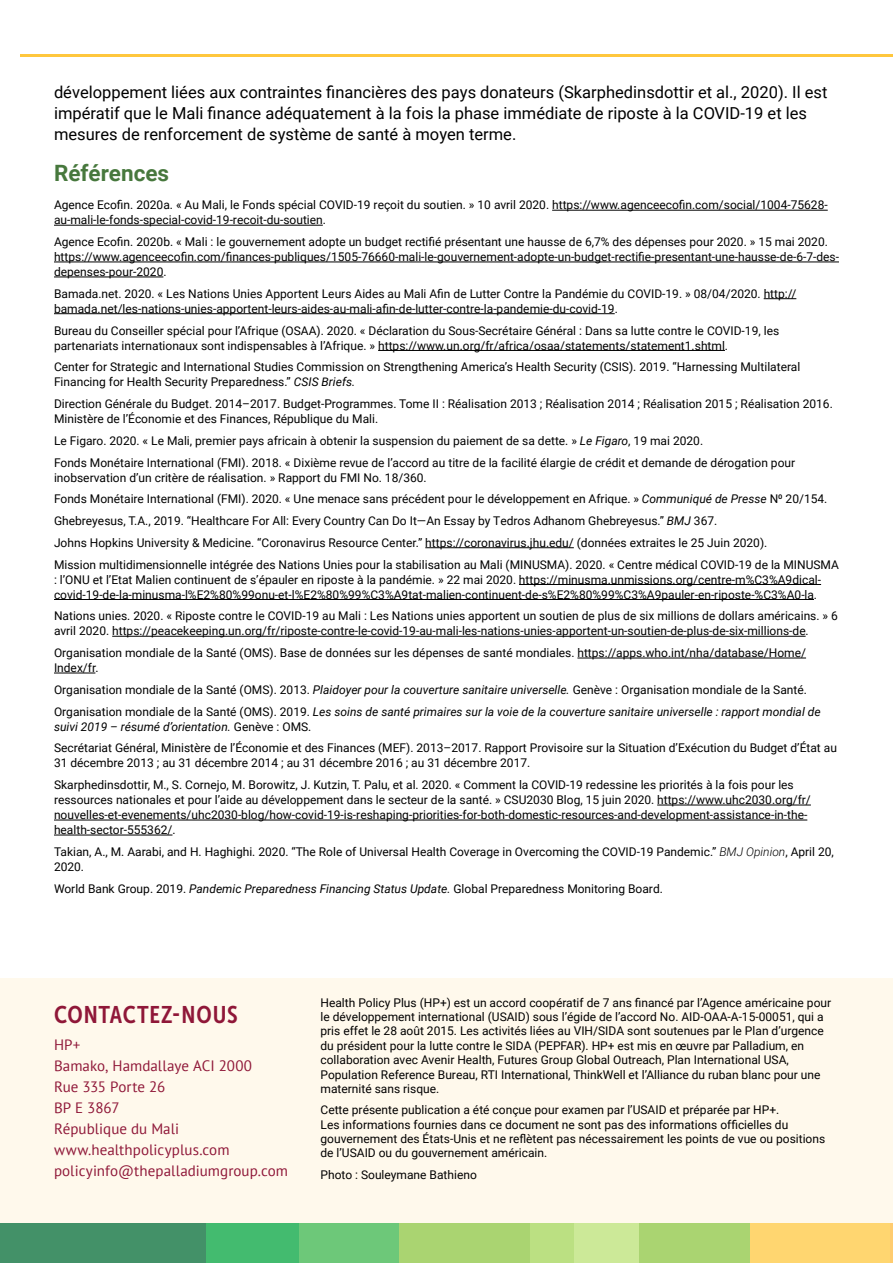
<style>
.page{position:relative;width:893px;height:1263px;background:#fff}
.page>*{position:absolute;margin:0;border:0;box-sizing:border-box;transform-origin:0 0}
.Contact_Us_Header{font:24px "Museo Sans Cond 700";letter-spacing:.035em;color:#8f1738}
.t1{font:700 22.5px "Roboto";color:#47783d}
.Body{font:16.5px/21px "Roboto";color:#000}
.Contact_Us_copy{font:15px/21px "PT Sans";letter-spacing:.005em;color:#8f1738}
.t2{font:700 13.5px "Roboto";color:#000}
.Reference{font:12px/15px "Roboto";color:#000}
.Disclaimer{font:12px/14.4px "Roboto";color:#000}
.Reference-2{font:italic 12px/15px "Roboto";color:#000}
.s1{font-style:italic}
.s2{font-style:normal}
.s3{font-weight:300;font-style:italic}
</style>
<div class="page">
<svg style="left:0;top:1222px;width:893px;height:41px;background:#94c476"></svg>
<hr style="left:21px;top:54px;width:872px;height:2px;background:#ffc73d">
<hr style="left:552px;top:210px;width:276px;height:1px;background:#000">
<hr style="left:54px;top:225px;width:269px;height:1px;background:#000">
<hr style="left:54px;top:262px;width:785px;height:1px;background:#000">
<hr style="left:54px;top:277px;width:109px;height:1px;background:#000">
<hr style="left:764px;top:298px;width:32px;height:1px;background:#000">
<hr style="left:54px;top:313px;width:561px;height:1px;background:#000">
<hr style="left:378px;top:350px;width:347px;height:1px;background:#000">
<hr style="left:425px;top:547px;width:149px;height:1px;background:#000">
<hr style="left:519px;top:584px;width:302px;height:1px;background:#000">
<hr style="left:54px;top:599px;width:760px;height:1px;background:#000">
<hr style="left:112px;top:636px;width:694px;height:1px;background:#000">
<hr style="left:577px;top:658px;width:229px;height:1px;background:#000">
<hr style="left:54px;top:673px;width:41px;height:1px;background:#000">
<hr style="left:657px;top:805px;width:154px;height:1px;background:#000">
<hr style="left:54px;top:820px;width:753px;height:1px;background:#000">
<hr style="left:54px;top:835px;width:118px;height:1px;background:#000">
<div style="left:0;top:978px;width:893px;height:244px;background:#fff9ec"></div>
<p class="Body" style="left:54px;top:81px;width:775px">développement liées aux contraintes financières des pays donateurs (Skarphedinsdottir et al., 2020). Il est impératif que le Mali finance adéquatement à la fois la phase immédiate de riposte à la COVID-19 et les mesures de renforcement de système de santé à moyen terme.</p>
<h1 class="t1" style="left:54px;top:157px;width:117px">Références</h1>
<p class="Reference" style="left:54px;top:197px;width:775px">Agence Ecofin. 2020a. « Au Mali, le Fonds spécial COVID-19 reçoit du soutien. » 10 avril 2020. https://www.agenceecofin.com/social/1004-75628- au-mali-le-fonds-special-covid-19-recoit-du-soutien.</p>
<p class="Reference" style="left:54px;top:234px;width:787px">Agence Ecofin. 2020b. « Mali : le gouvernement adopte un budget rectifié présentant une hausse de 6,7% des dépenses pour 2020. » 15 mai 2020. https://www.agenceecofin.com/finances-publiques/1505-76660-mali-le-gouvernement-adopte-un-budget-rectifie-presentant-une-hausse-de-6-7-des&shy;depenses-pour-2020.</p>
<p class="Reference" style="left:54px;top:286px;width:744px">Bamada.net. 2020. « Les Nations Unies Apportent Leurs Aides au Mali Afin de Lutter Contre la Pandémie du COVID-19. » 08/04/2020. http:// bamada.net/les-nations-unies-apportent-leurs-aides-au-mali-afin-de-lutter-contre-la-pandemie-du-covid-19.</p>
<p class="Reference" style="left:54px;top:322px;width:727px">Bureau du Conseiller spécial pour l’Afrique (OSAA). 2020. « Déclaration du Sous-Secrétaire Général : Dans sa lutte contre le COVID-19, les partenariats internationaux sont indispensables à l’Afrique. » https://www.un.org/fr/africa/osaa/statements/statement1.shtml.</p>
<p class="Reference" style="left:54px;top:359px;width:748px">Center for Strategic and International Studies Commission on Strengthening America’s Health Security (CSIS). 2019. “Harnessing Multilateral<br>Financing for Health Security Preparedness.” <span class="s1">CSIS Briefs.</span></p>
<p class="Reference" style="left:54px;top:396px;width:780px">Direction Générale du Budget. 2014–2017. Budget-Programmes. Tome II : Réalisation 2013 ; Réalisation 2014 ; Réalisation 2015 ; Réalisation 2016.<br>Ministère de l’Économie et des Finances, République du Mali.</p>
<p class="Reference" style="left:54px;top:433px;width:651px">Le Figaro. 2020. « Le Mali, premier pays africain à obtenir la suspension du paiement de sa dette. » <span class="s1">Le Figaro</span>, 19 mai 2020.</p>
<p class="Reference" style="left:54px;top:454px;width:743px">Fonds Monétaire International (FMI). 2018. « Dixième revue de l’accord au titre de la facilité élargie de crédit et demande de dérogation pour inobservation d’un critère de réalisation. » Rapport du FMI No. 18/360.</p>
<p class="Reference" style="left:54px;top:491px;width:775px">Fonds Monétaire International (FMI). 2020. « Une menace sans précédent pour le développement en Afrique. » <span class="s1">Communiqué de Presse</span> N⁰ 20/154.</p>
<p class="Reference" style="left:54px;top:513px;width:665px">Ghebreyesus, T.A., 2019. “Healthcare For All: Every Country Can Do It—An Essay by Tedros Adhanom Ghebreyesus.” <span class="s1">BMJ</span> 367.</p>
<p class="Reference" style="left:54px;top:535px;width:715px">Johns Hopkins University &amp; Medicine. “Coronavirus Resource Center.” https://coronavirus.jhu.edu/ (données extraites le 25 Juin 2020).</p>
<p class="Reference" style="left:54px;top:556px;width:786px">Mission multidimensionnelle intégrée des Nations Unies pour la stabilisation au Mali (MINUSMA). 2020. « Centre médical COVID-19 de la MINUSMA : l’ONU et l’Etat Malien continuent de s’épauler en riposte à la pandémie. » 22 mai 2020. https://minusma.unmissions.org/centre-m%C3%A9dical&shy;covid-19-de-la-minusma-l%E2%80%99onu-et-l%E2%80%99%C3%A9tat-malien-continuent-de-s%E2%80%99%C3%A9pauler-en-riposte-%C3%A0-la.</p>
<p class="Reference" style="left:54px;top:608px;width:785px">Nations unies. 2020. « Riposte contre le COVID-19 au Mali : Les Nations unies apportent un soutien de plus de six millions de dollars américains. » 6 avril 2020. https://peacekeeping.un.org/fr/riposte-contre-le-covid-19-au-mali-les-nations-unies-apportent-un-soutien-de-plus-de-six-millions-de.</p>
<p class="Reference" style="left:54px;top:645px;width:754px">Organisation mondiale de la Santé (OMS). Base de données sur les dépenses de santé mondiales. https://apps.who.int/nha/database/Home/<br>Index/fr.</p>
<p class="Reference" style="left:54px;top:682px;width:754px">Organisation mondiale de la Santé (OMS). 2013. <span class="s1">Plaidoyer pour la couverture sanitaire universelle.</span> Genève : Organisation mondiale de la Santé.</p>
<p class="Reference-2" style="left:54px;top:703px;width:768px"><span class="s2">Organisation mondiale de la Santé (OMS). 2019.</span> Les soins de santé primaires sur la voie de la couverture sanitaire universelle : rapport mondial de suivi 2019 – résumé d’orientation. <span class="s2">Genève : OMS.</span></p>
<p class="Reference" style="left:54px;top:740px;width:784px">Secrétariat Général, Ministère de l’Économie et des Finances (MEF). 2013–2017. Rapport Provisoire sur la Situation d’Exécution du Budget d’État au<br>31 décembre 2013 ; au 31 décembre 2014 ; au 31 décembre 2016 ; au 31 décembre 2017.</p>
<p class="Reference" style="left:54px;top:777px;width:758px">Skarphedinsdottir, M., S. Cornejo, M. Borowitz, J. Kutzin, T. Palu, et al. 2020. « Comment la COVID-19 redessine les priorités à la fois pour les ressources nationales et pour l’aide au développement dans le secteur de la santé. » CSU2030 Blog, 15 juin 2020. https://www.uhc2030.org/fr/ nouvelles-et-evenements/uhc2030-blog/how-covid-19-is-reshaping-priorities-for-both-domestic-resources-and-development-assistance-in-the&shy;health-sector-555362/.</p>
<p class="Reference" style="left:54px;top:844px;width:781px">Takian, A., M. Aarabi, and H. Haghighi. 2020. “The Role of Universal Health Coverage in Overcoming the COVID-19 Pandemic.” <span class="s3">BMJ Opinion</span>, April 20,<br>2020.</p>
<p class="Reference" style="left:54px;top:880px;width:610px">World Bank Group. 2019. <span class="s1">Pandemic Preparedness Financing Status Update.</span> Global Preparedness Monitoring Board.</p>
<p class="Contact_Us_Header" style="left:54px;top:1001px;width:185px">CONTACTEZ-NOUS</p>
<p class="Contact_Us_copy" style="left:54px;top:1034px;width:236px">HP+<br>Bamako, Hamdallaye ACI 2000<br>Rue 335 Porte 26<br>BP E 3867<br>République du Mali www.healthpolicyplus.com policyinfo@thepalladiumgroup.com</p>
<p class="Disclaimer" style="left:321px;top:995px;width:512px">Health Policy Plus (HP+) est un accord coopératif de 7 ans financé par l’Agence américaine pour le développement international (USAID) sous l’égide de l’accord No. AID-OAA-A-15-00051, qui a pris effet le 28 août 2015. Les activités liées au VIH/SIDA sont soutenues par le Plan d’urgence du président pour la lutte contre le SIDA (PEPFAR). HP+ est mis en œuvre par Palladium, en collaboration avec Avenir Health, Futures Group Global Outreach, Plan International USA, Population Reference Bureau, RTI International, ThinkWell et l’Alliance du ruban blanc pour une maternité sans risque.</p>
<p class="Disclaimer" style="left:321px;top:1102px;width:506px">Cette présente publication a été conçue pour examen par l’USAID et préparée par HP+.<br>Les informations fournies dans ce document ne sont pas des informations officielles du gouvernement des États-Unis et ne reflètent pas nécessairement les points de vue ou positions de l’USAID ou du gouvernement américain.</p>
<p class="Disclaimer" style="left:321px;top:1166px;width:158px">Photo : Souleymane Bathieno</p>
<p class="t2" style="left:443px;top:1169px;width:9px">8</p>
</div>
